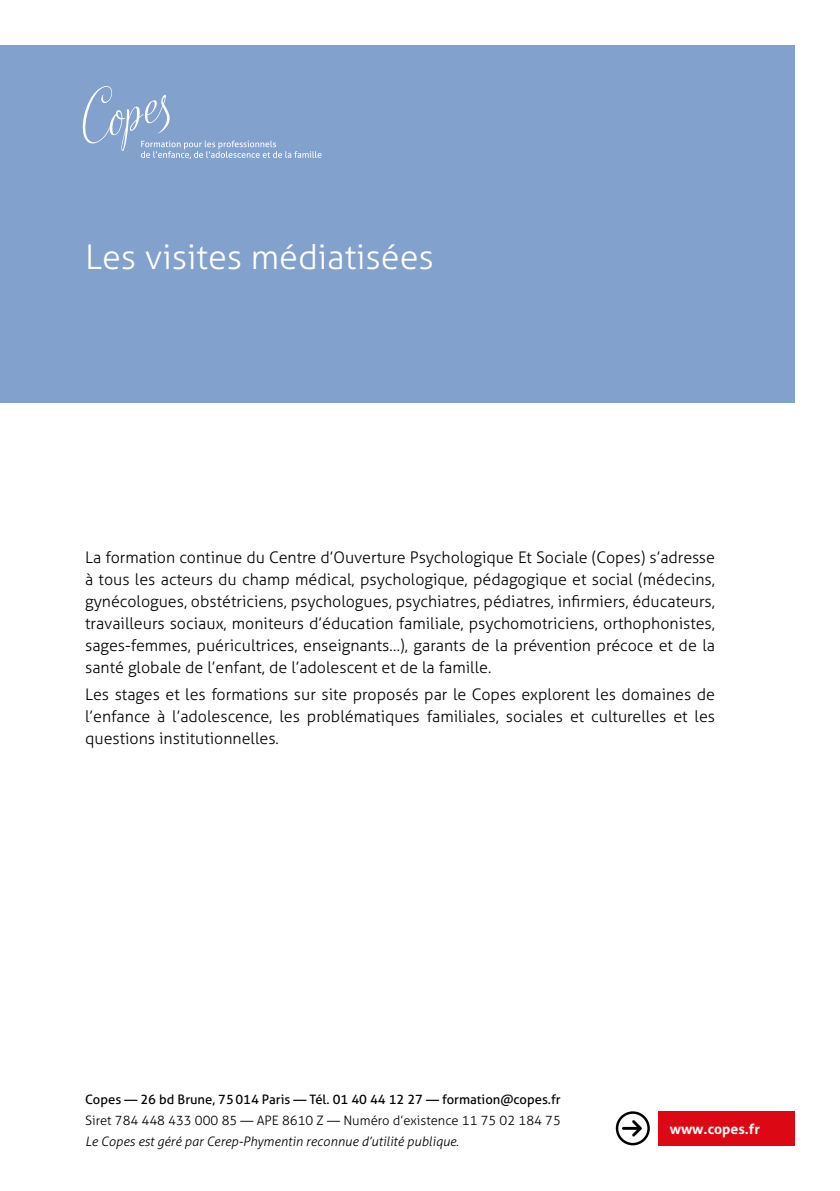
<style>
.page{position:relative;width:840px;height:1191px;background:#fff}
.page>*{position:absolute;margin:0;border:0;box-sizing:border-box;transform-origin:0 0}
.t1{font:300 34px "Aller";color:#fff}
.t2{font:300 16px/22px "Aller";color:#000;text-align:justify}
.t3{font:700 14px "Aller";color:#fff}
.t4{font:13px "Aller";color:#000}
.t5{font:italic 300 13px "Aller";color:#000}
.t6{font:300 13px "Aller";color:#000}
</style>
<div class="page">
<div style="left:658px;top:1111px;width:136px;height:34px;background:#dc0814"></div>
<svg style="left:615px;top:1111px;width:34px;height:34px"></svg>
<div style="left:0;top:45px;width:794px;height:358px;background:#82a1cc"></div>
<svg style="left:82px;top:86px;width:239px;height:73px"></svg>
<h1 class="t1" style="left:85px;top:236px;width:350px">Les visites médiatisées</h1>
<p class="t2" style="left:85px;top:546px;width:631px">La formation continue du Centre d’Ouverture Psychologique Et Sociale (Copes) s’adresse à tous les acteurs du champ médical, psychologique, pédagogique et social (médecins, gynécologues, obstétriciens, psychologues, psychiatres, pédiatres, infirmiers, éducateurs, travailleurs sociaux, moniteurs d’éducation familiale, psychomotriciens, orthophonistes, sages-femmes, puéricultrices, enseignants…), garants de la prévention précoce et de la santé globale de l’enfant, de l’adolescent et de la famille.</p>
<p class="t2" style="left:85px;top:683px;width:631px">Les stages et les formations sur site proposés par le Copes explorent les domaines de l’enfance à l’adolescence, les problématiques familiales, sociales et culturelles et les questions institutionnelles.</p>
<p class="t4" style="left:85px;top:1091px;width:477px">Copes — 26 bd Brune, 75014 Paris — Tél. 01 40 44 12 27 — formation@copes.fr</p>
<p class="t6" style="left:85px;top:1112px;width:477px">Siret 784 448 433 000 85 — APE 8610 Z — Numéro d’existence 11 75 02 184 75</p>
<p class="t5" style="left:85px;top:1133px;width:375px">Le Copes est géré par Cerep-Phymentin reconnue d’utilité publique.</p>
<p class="t3" style="left:669px;top:1120px;width:92px">www.copes.fr</p>
</div>
